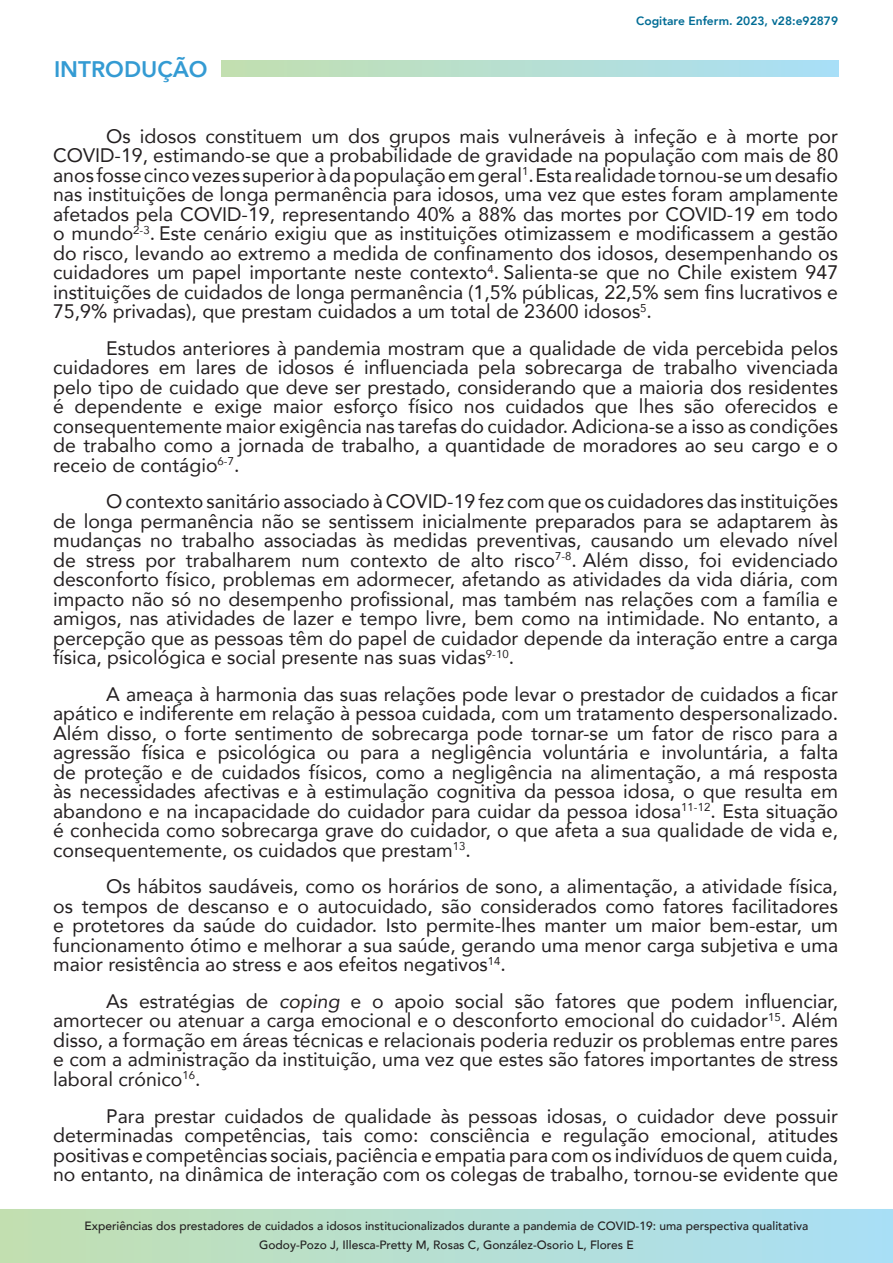
<style>
.page{position:relative;width:893px;height:1263px;background:#fff}
.page>*{position:absolute;margin:0;border:0;box-sizing:border-box;transform-origin:0 0}
.t1{font:800 22.5px "Avenir";color:#349bd3}
.t2{font:19.5px/19.5px "Avenir";color:#231f20;text-align:justify}
.t3{font:500 12px/18.6px "Avenir";color:#231f20;text-align:center}
.t4{font:800 12px "Avenir";color:#006c95}
.s1{font-style:italic}
</style>
<div class="page">
<svg style="left:0;top:1209px;width:893px;height:54px"></svg>
<div style="left:221px;top:60px;width:618px;height:17px;background:linear-gradient(to right,#c3dfaf,#a9dff7)"></div>
<p class="t1" style="left:54px;top:48px;width:155px">INTRODUÇÃO</p>
<p class="t4" style="left:636px;top:10px;width:203px">Cogitare Enferm. 2023, v28:e92879</p>
<p class="t2" style="left:53px;top:126px;width:786px;text-indent:53px">Os idosos constituem um dos grupos mais vulneráveis à infeção e à morte por COVID-19, estimando-se que a probabilidade de gravidade na população com mais de 80 anos fosse cinco vezes superior à da população em geral<sup>1</sup>.Esta realidade tornou-se um desafio nas instituições de longa permanência para idosos, uma vez que estes foram amplamente afetados pela COVID-19, representando 40% a 88% das mortes por COVID-19 em todo o mundo<sup>2-3</sup>. Este cenário exigiu que as instituições otimizassem e modificassem a gestão do risco, levando ao extremo a medida de confinamento dos idosos, desempenhando os cuidadores um papel importante neste contexto<sup>4</sup>. Salienta-se que no Chile existem 947 instituições de cuidados de longa permanência (1,5% públicas, 22,5% sem fins lucrativos e 75,9% privadas), que prestam cuidados a um total de 23600 idosos<sup>5</sup>.</p>
<p class="t2" style="left:53px;top:338px;width:786px;text-indent:53px">Estudos anteriores à pandemia mostram que a qualidade de vida percebida pelos cuidadores em lares de idosos é influenciada pela sobrecarga de trabalho vivenciada pelo tipo de cuidado que deve ser prestado, considerando que a maioria dos residentes é dependente e exige maior esforço físico nos cuidados que lhes são oferecidos e consequentemente maior exigência nas tarefas do cuidador. Adiciona-se a isso as condições de trabalho como a jornada de trabalho, a quantidade de moradores ao seu cargo e o receio de contágio<sup>6-7</sup>.</p>
<p class="t2" style="left:53px;top:491px;width:786px;text-indent:53px">O contexto sanitário associado à COVID-19 fez com que os cuidadores das instituições de longa permanência não se sentissem inicialmente preparados para se adaptarem às mudanças no trabalho associadas às medidas preventivas, causando um elevado nível de stress por trabalharem num contexto de alto risco<sup>7-8</sup>. Além disso, foi evidenciado desconforto físico, problemas em adormecer, afetando as atividades da vida diária, com impacto não só no desempenho profissional, mas também nas relações com a família e amigos, nas atividades de lazer e tempo livre, bem como na intimidade. No entanto, a percepção que as pessoas têm do papel de cuidador depende da interação entre a carga física, psicológica e social presente nas suas vidas<sup>9-10</sup>.</p>
<p class="t2" style="left:53px;top:684px;width:786px;text-indent:53px">A ameaça à harmonia das suas relações pode levar o prestador de cuidados a ficar apático e indiferente em relação à pessoa cuidada, com um tratamento despersonalizado.<br>Além disso, o forte sentimento de sobrecarga pode tornar-se um fator de risco para a agressão física e psicológica ou para a negligência voluntária e involuntária, a falta de proteção e de cuidados físicos, como a negligência na alimentação, a má resposta às necessidades afectivas e à estimulação cognitiva da pessoa idosa, o que resulta em abandono e na incapacidade do cuidador para cuidar da pessoa idosa<sup>11-12</sup>. Esta situação é conhecida como sobrecarga grave do cuidador, o que afeta a sua qualidade de vida e, consequentemente, os cuidados que prestam<sup>13</sup>.</p>
<p class="t2" style="left:53px;top:876px;width:786px;text-indent:53px">Os hábitos saudáveis, como os horários de sono, a alimentação, a atividade física, os tempos de descanso e o autocuidado, são considerados como fatores facilitadores e protetores da saúde do cuidador. Isto permite-lhes manter um maior bem-estar, um funcionamento ótimo e melhorar a sua saúde, gerando uma menor carga subjetiva e uma maior resistência ao stress e aos efeitos negativos<sup>14</sup>.</p>
<p class="t2" style="left:53px;top:991px;width:787px;text-indent:53px">As estratégias de <span class="s1">coping</span> e o apoio social são fatores que podem influenciar, amortecer ou atenuar a carga emocional e o desconforto emocional do cuidador<sup>15</sup>. Além disso, a formação em áreas técnicas e relacionais poderia reduzir os problemas entre pares e com a administração da instituição, uma vez que estes são fatores importantes de stress laboral crónico<sup>16</sup>.</p>
<p class="t2" style="left:53px;top:1105px;width:786px;text-indent:53px">Para prestar cuidados de qualidade às pessoas idosas, o cuidador deve possuir determinadas competências, tais como: consciência e regulação emocional, atitudes positivas e competências sociais, paciência e empatia para com os indivíduos de quem cuida, no entanto, na dinâmica de interação com os colegas de trabalho, tornou-se evidente que</p>
<p class="t3" style="left:84px;top:1216px;width:725px">Experiências dos prestadores de cuidados a idosos institucionalizados durante a pandemia de COVID-19: uma perspectiva qualitativa<br>Godoy-Pozo J, Illesca-Pretty M, Rosas C, González-Osorio L, Flores E</p>
</div>
